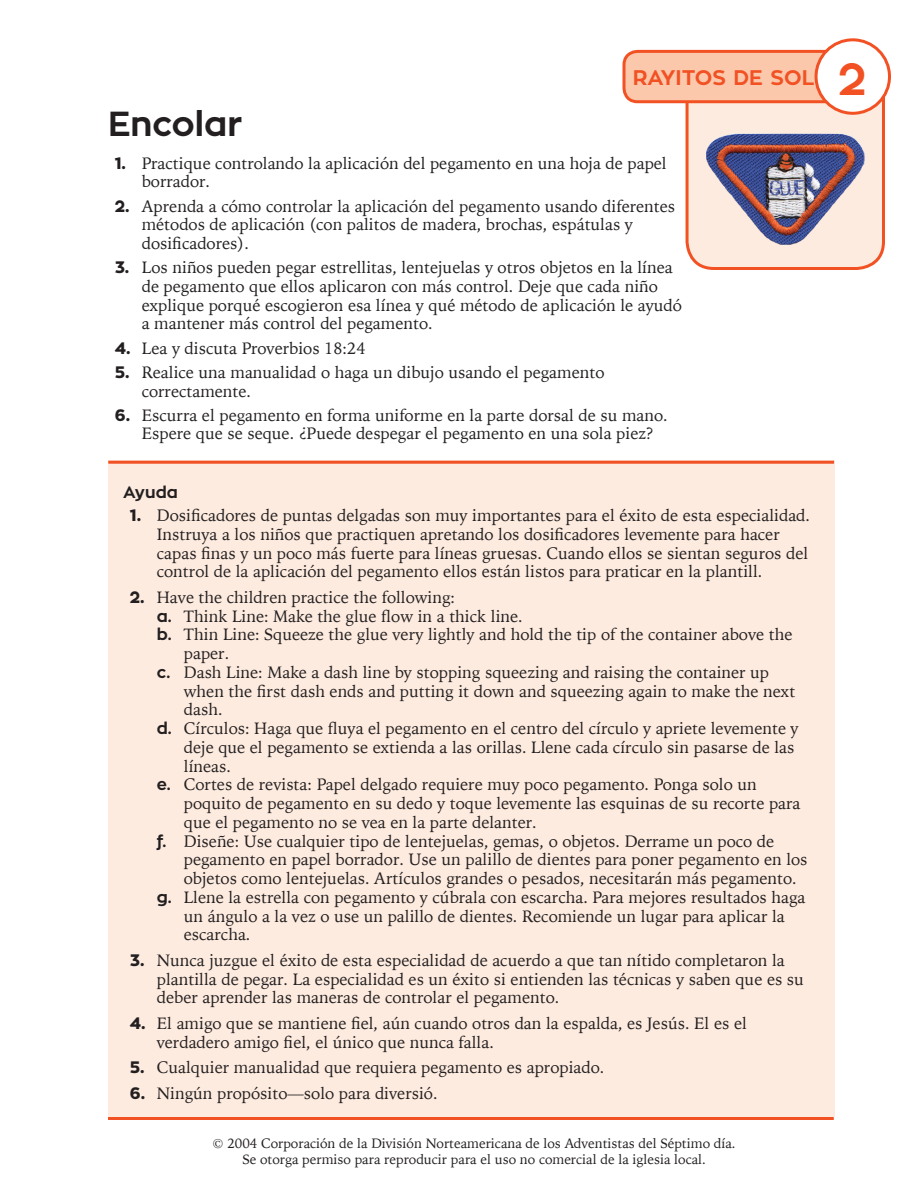
<style>
.page{position:relative;width:918px;height:1188px;background:#fff}
.page>*{position:absolute;margin:0;border:0;box-sizing:border-box;transform-origin:0 0}
.t1{font:700 34.5px "Zona Pro";color:#231f20}
.t2{font:700 21px "Zona Pro";color:#f15123}
.t3{font:16.5px/18.8px "Iowan Old Style";color:#231f20}
.t4{font:700 16.5px "Zona Pro";color:#231f20}
.t5{font:13.5px/16.2px "Iowan Old Style";color:#231f20;text-align:center}
.s1{font-size:45px}
.s2{font-family:"Zona Pro";font-weight:800}
.s3{font-family:"Zona Pro";font-weight:700}
</style>
<div class="page">
<svg style="left:622px;top:48px;width:265px;height:73px;background:#fbc8b1"></svg>
<div style="left:816px;top:40px;width:74px;height:73px;background:#fff;border-radius:50%"></div>
<div style="left:815px;top:38px;width:76px;height:77px;border:3px solid #f15123;border-radius:50%"></div>
<img style="left:685px;top:121px;width:200px;height:149px">
<div style="left:108px;top:464px;width:726px;height:653px;background:#fdebdf"></div>
<hr style="left:108px;top:461px;width:726px;height:3px;background:#f15123">
<hr style="left:108px;top:1117px;width:726px;height:3px;background:#f15123">
<p class="t2" style="left:633px;top:64px;width:235px">RAYITOS DE SOL <span class="s1">2</span></p>
<h1 class="t1" style="left:108px;top:102px;width:136px">Encolar</h1>
<p class="t3" style="left:142px;top:153px;width:527px;text-indent:-27px"><span class="s2">1.</span> Practique controlando la aplicación del pegamento en una hoja de papel borrador.</p>
<p class="t3" style="left:142px;top:196px;width:535px;text-indent:-27px"><span class="s2">2.</span> Aprenda a cómo controlar la aplicación del pegamento usando diferentes métodos de aplicación (con palitos de madera, brochas, espátulas y dosificadores).</p>
<p class="t3" style="left:142px;top:257px;width:542px;text-indent:-27px"><span class="s2">3.</span> Los niños pueden pegar estrellitas, lentejuelas y otros objetos en la línea de pegamento que ellos aplicaron con más control. Deje que cada niño explique porqué escogieron esa línea y qué método de aplicación le ayudó a mantener más control del pegamento.</p>
<p class="t3" style="left:115px;top:338px;width:252px"><span class="s2">4.</span> Lea y discuta Proverbios 18:24</p>
<p class="t3" style="left:142px;top:362px;width:464px;text-indent:-27px"><span class="s2">5.</span> Realice una manualidad o haga un dibujo usando el pegamento correctamente.</p>
<p class="t3" style="left:142px;top:405px;width:528px;text-indent:-27px"><span class="s2">6.</span> Escurra el pegamento en forma uniforme en la parte dorsal de su mano.<br>Espere que se seque. ¿Puede despegar el pegamento en una sola piez?</p>
<p class="t4" style="left:123px;top:481px;width:56px">Ayuda</p>
<p class="t3" style="left:157px;top:505px;width:655px;text-indent:-27px"><span class="s2">1.</span> Dosificadores de puntas delgadas son muy importantes para el éxito de esta especialidad.<br>Instruya a los niños que practiquen apretando los dosificadores levemente para hacer capas finas y un poco más fuerte para líneas gruesas. Cuando ellos se sientan seguros del control de la aplicación del pegamento ellos están listos para praticar en la plantill.</p>
<p class="t3" style="left:130px;top:587px;width:327px"><span class="s2">2.</span> Have the children practice the following:</p>
<p class="t3" style="left:157px;top:606px;width:367px"><span class="s3">a.</span> Think Line: Make the glue flow in a thick line.</p>
<p class="t3" style="left:157px;top:625px;width:637px"><span class="s3">b.</span> Thin Line: Squeeze the glue very lightly and hold the tip of the container above the</p>
<p class="t3" style="left:184px;top:643px;width:47px">paper.</p>
<p class="t3" style="left:157px;top:662px;width:614px"><span class="s3">c.</span> Dash Line: Make a dash line by stopping squeezing and raising the container up</p>
<p class="t3" style="left:184px;top:681px;width:613px">when the first dash ends and putting it down and squeezing again to make the next</p>
<p class="t3" style="left:184px;top:700px;width:40px">dash.</p>
<p class="t3" style="left:157px;top:718px;width:643px"><span class="s3">d.</span> Círculos: Haga que fluya el pegamento en el centro del círculo y apriete levemente y</p>
<p class="t3" style="left:184px;top:737px;width:612px">deje que el pegamento se extienda a las orillas. Llene cada círculo sin pasarse de las</p>
<p class="t3" style="left:184px;top:756px;width:49px">líneas.</p>
<p class="t3" style="left:157px;top:775px;width:601px"><span class="s3">e.</span> Cortes de revista: Papel delgado requiere muy poco pegamento. Ponga solo un</p>
<p class="t3" style="left:184px;top:793px;width:618px">poquito de pegamento en su dedo y toque levemente las esquinas de su recorte para</p>
<p class="t3" style="left:184px;top:812px;width:355px">que el pegamento no se vea en la parte delanter.</p>
<p class="t3" style="left:157px;top:831px;width:619px"><span class="s3">f.</span> Diseñe: Use cualquier tipo de lentejuelas, gemas, o objetos. Derrame un poco de</p>
<p class="t3" style="left:184px;top:850px;width:625px">pegamento en papel borrador. Use un palillo de dientes para poner pegamento en los</p>
<p class="t3" style="left:184px;top:868px;width:615px">objetos como lentejuelas. Artículos grandes o pesados, necesitarán más pegamento.</p>
<p class="t3" style="left:157px;top:887px;width:650px"><span class="s3">g.</span> Llene la estrella con pegamento y cúbrala con escarcha. Para mejores resultados haga</p>
<p class="t3" style="left:184px;top:906px;width:602px">un ángulo a la vez o use un palillo de dientes. Recomiende un lugar para aplicar la</p>
<p class="t3" style="left:184px;top:924px;width:68px">escarcha.</p>
<p class="t3" style="left:157px;top:950px;width:649px;text-indent:-27px"><span class="s2">3.</span> Nunca juzgue el éxito de esta especialidad de acuerdo a que tan nítido completaron la plantilla de pegar. La especialidad es un éxito si entienden las técnicas y saben que es su deber aprender las maneras de controlar el pegamento.</p>
<p class="t3" style="left:157px;top:1013px;width:592px;text-indent:-27px"><span class="s2">4.</span> El amigo que se mantiene fiel, aún cuando otros dan la espalda, es Jesús. El es el verdadero amigo fiel, el único que nunca falla.</p>
<p class="t3" style="left:130px;top:1057px;width:476px"><span class="s2">5.</span> Cualquier manualidad que requiera pegamento es apropiado.</p>
<p class="t3" style="left:130px;top:1083px;width:309px"><span class="s2">6.</span> Ningún propósito—solo para diversió.</p>
<p class="t5" style="left:213px;top:1135px;width:525px">© 2004 Corporación de la División Norteamericana de los Adventistas del Séptimo día.<br>Se otorga permiso para reproducir para el uso no comercial de la iglesia local.</p>
</div>
